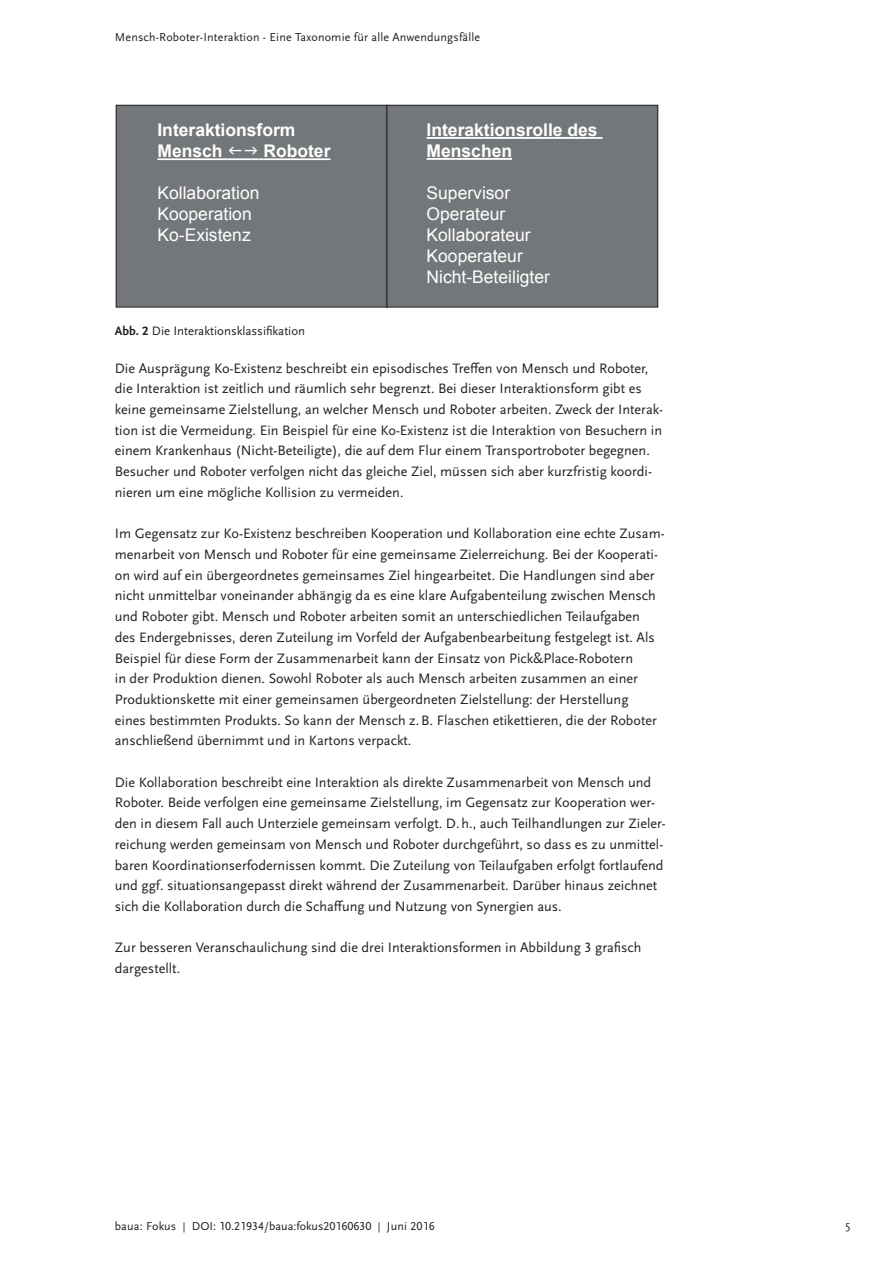
<style>
.page{position:relative;width:893px;height:1263px;background:#fff}
.page>*{position:absolute;margin:0;border:0;box-sizing:border-box;transform-origin:0 0}
.t1{font:17.55px/21px "Arial";color:#fff}
.t2{font:700 17.55px/21px "Arial";color:#fff}
._3_Fließ{font:14.25px/20.7px "Scala Sans Pro";color:#231f20}
._6_BU{font:12.75px "Scala Sans Pro";color:#231f20}
.t3{font:12px "Scala Sans Pro";letter-spacing:.015em;color:#231f20}
.s1{font-weight:700}
.s2{font-size:10.5px}
</style>
<div class="page">
<div style="left:116px;top:105px;width:271px;height:202px;background:#737779"></div>
<div style="left:116px;top:105px;width:271px;height:202px;border:1px solid #231f20"></div>
<div style="left:387px;top:105px;width:271px;height:202px;background:#737779"></div>
<div style="left:386px;top:105px;width:272px;height:202px;border:1px solid #231f20"></div>
<hr style="left:157px;top:158px;width:70px;height:2px;background:#fff">
<hr style="left:227px;top:158px;width:32px;height:2px;background:#fff">
<hr style="left:263px;top:158px;width:67px;height:2px;background:#fff">
<hr style="left:427px;top:137px;width:175px;height:2px;background:#fff">
<hr style="left:427px;top:158px;width:85px;height:2px;background:#fff">
<svg style="left:229px;top:158px;width:34px;height:2px"></svg>
<p class="t3" style="left:115px;top:30px;width:367px">Mensch-Roboter-Interaktion - Eine Taxonomie für alle Anwendungsfälle</p>
<p class="t2" style="left:157px;top:120px;width:139px">Interaktionsform<br>Mensch</p>
<p class="t2" style="left:263px;top:141px;width:69px">Roboter</p>
<p class="t1" style="left:157px;top:183px;width:104px">Kollaboration<br>Kooperation<br>Ko-Existenz</p>
<p class="_6_BU" style="left:115px;top:323px;width:192px"><span class="s1">Abb. 2</span> Die Interaktionsklassifikation</p>
<p class="t2" style="left:427px;top:120px;width:173px">Interaktionsrolle des<br>Menschen</p>
<p class="t1" style="left:427px;top:183px;width:125px">Supervisor<br>Operateur<br>Kollaborateur<br>Kooperateur<br>Nicht-Beteiligter</p>
<p class="_3_Fließ" style="left:115px;top:358px;width:550px">Die Ausprägung Ko-Existenz beschreibt ein episodisches Treffen von Mensch und Roboter, die Interaktion ist zeitlich und räumlich sehr begrenzt. Bei dieser Interaktionsform gibt es keine gemeinsame Zielstellung, an welcher Mensch und Roboter arbeiten. Zweck der Interak&shy;tion ist die Vermeidung. Ein Beispiel für eine Ko-Existenz ist die Interaktion von Besuchern in einem Krankenhaus (Nicht-Beteiligte), die auf dem Flur einem Transportroboter begegnen.<br>Besucher und Roboter verfolgen nicht das gleiche Ziel, müssen sich aber kurzfristig koordi&shy;nieren um eine mögliche Kollision zu vermeiden.</p>
<p class="_3_Fließ" style="left:115px;top:523px;width:551px">Im Gegensatz zur Ko-Existenz beschreiben Kooperation und Kollaboration eine echte Zusam&shy;menarbeit von Mensch und Roboter für eine gemeinsame Zielerreichung. Bei der Kooperati&shy;on wird auf ein übergeordnetes gemeinsames Ziel hingearbeitet. Die Handlungen sind aber nicht unmittelbar voneinander abhängig da es eine klare Aufgabenteilung zwischen Mensch und Roboter gibt. Mensch und Roboter arbeiten somit an unterschiedlichen Teilaufgaben<br>des Endergebnisses, deren Zuteilung im Vorfeld der Aufgabenbearbeitung festgelegt ist. Als Beispiel für diese Form der Zusammenarbeit kann der Einsatz von Pick&amp;Place-Robotern<br>in der Produktion dienen. Sowohl Roboter als auch Mensch arbeiten zusammen an einer Produktionskette mit einer gemeinsamen übergeordneten Zielstellung: der Herstellung<br>eines bestimmten Produkts. So kann der Mensch z.B. Flaschen etikettieren, die der Roboter anschließend übernimmt und in Kartons verpackt.</p>
<p class="_3_Fließ" style="left:115px;top:772px;width:552px">Die Kollaboration beschreibt eine Interaktion als direkte Zusammenarbeit von Mensch und Roboter. Beide verfolgen eine gemeinsame Zielstellung, im Gegensatz zur Kooperation wer&shy;den in diesem Fall auch Unterziele gemeinsam verfolgt. D.h., auch Teilhandlungen zur Zieler&shy;reichung werden gemeinsam von Mensch und Roboter durchgeführt, so dass es zu unmittel&shy;baren Koordinationserfodernissen kommt. Die Zuteilung von Teilaufgaben erfolgt fortlaufend und ggf. situationsangepasst direkt während der Zusammenarbeit. Darüber hinaus zeichnet sich die Kollaboration durch die Schaffung und Nutzung von Synergien aus.</p>
<p class="_3_Fließ" style="left:115px;top:937px;width:528px">Zur besseren Veranschaulichung sind die drei Interaktionsformen in Abbildung 3 grafisch dargestellt.</p>
<p class="t3" style="left:115px;top:1219px;width:322px">baua: Fokus <span class="s2">|</span> DOI: 10.21934/baua:fokus20160630 <span class="s2">|</span> Juni 2016</p>
<p class="t3" style="left:845px;top:1218px;width:6px">5</p>
</div>
